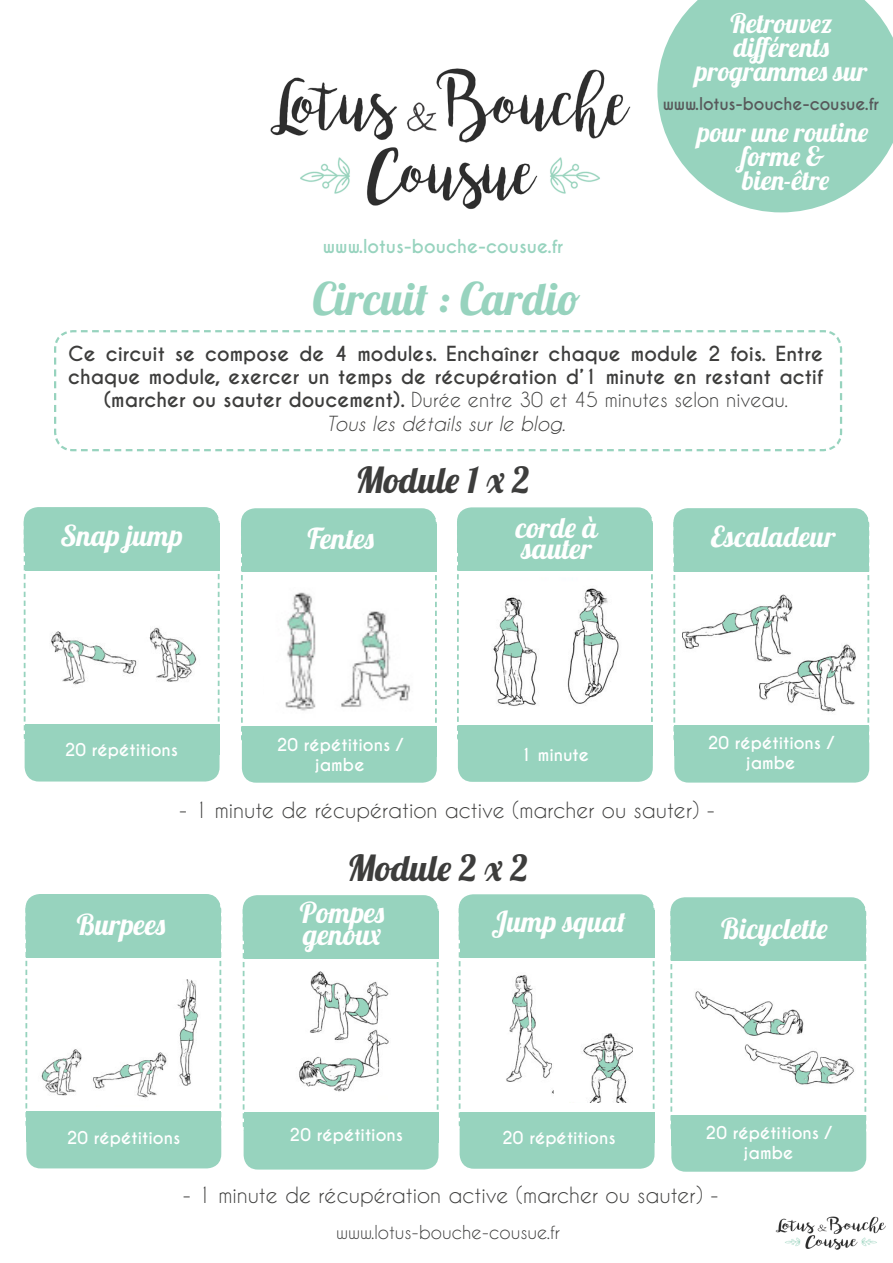
<style>
.page{position:relative;width:893px;height:1263px;background:#fff}
.page>*{position:absolute;margin:0;border:0;box-sizing:border-box;transform-origin:0 0}
.t1{font:45px "Lobster 1.4";color:#97d3be}
.t2{font:36px "Lobster 1.4";color:#3d3d3c}
.t3{font:28.8px "Lobster 1.4";color:#fff}
.t4{font:27px/24px "Lobster 1.4";color:#fff;text-align:center}
.t5{font:21px "Caviar Dreams";color:#3d3d3c}
.t6{font:700 19.5px/23.4px "Caviar Dreams";color:#3d3d3c;text-align:center}
.t7{font:italic 19.5px "Caviar Dreams";color:#3d3d3c}
.t8{font:700 18px "Caviar Dreams";color:#97d3be}
.t9{font:18px "Caviar Dreams";color:#3d3d3c}
.t10{font:700 16.8px/20.1px "Caviar Dreams";color:#fff;text-align:center}
.t11{font:700 16.5px "Caviar Dreams";letter-spacing:-.01em;color:#57585a}
.s1{font-weight:400}
</style>
<div class="page">
<svg style="left:23px;top:507px;width:197px;height:246px"></svg>
<div style="left:24px;top:507px;width:195px;height:55px;background:#97d3be;border-radius:14px"></div>
<div style="left:25px;top:523px;width:195px;height:48px;background:#97d3be"></div>
<div style="left:25px;top:728px;width:195px;height:53px;background:#97d3be;border-radius:14px"></div>
<div style="left:25px;top:725px;width:195px;height:30px;background:#97d3be"></div>
<svg style="left:457px;top:507px;width:196px;height:246px"></svg>
<div style="left:457px;top:507px;width:195px;height:55px;background:#97d3be;border-radius:14px"></div>
<div style="left:458px;top:523px;width:195px;height:48px;background:#97d3be"></div>
<div style="left:458px;top:728px;width:195px;height:54px;background:#97d3be;border-radius:14px"></div>
<div style="left:458px;top:725px;width:195px;height:30px;background:#97d3be"></div>
<svg style="left:241px;top:508px;width:196px;height:246px"></svg>
<div style="left:241px;top:508px;width:195px;height:55px;background:#97d3be;border-radius:14px"></div>
<div style="left:242px;top:524px;width:195px;height:48px;background:#97d3be"></div>
<div style="left:242px;top:729px;width:195px;height:54px;background:#97d3be;border-radius:14px"></div>
<div style="left:242px;top:726px;width:195px;height:30px;background:#97d3be"></div>
<svg style="left:25px;top:894px;width:197px;height:246px"></svg>
<div style="left:26px;top:894px;width:194px;height:55px;background:#97d3be;border-radius:14px"></div>
<div style="left:26px;top:910px;width:195px;height:47px;background:#97d3be"></div>
<div style="left:26px;top:1115px;width:195px;height:53px;background:#97d3be;border-radius:14px"></div>
<div style="left:26px;top:1112px;width:195px;height:30px;background:#97d3be"></div>
<svg style="left:458px;top:894px;width:197px;height:246px"></svg>
<div style="left:459px;top:894px;width:195px;height:55px;background:#97d3be;border-radius:14px"></div>
<div style="left:460px;top:910px;width:194px;height:48px;background:#97d3be"></div>
<div style="left:460px;top:1115px;width:194px;height:54px;background:#97d3be;border-radius:14px"></div>
<div style="left:460px;top:1112px;width:194px;height:30px;background:#97d3be"></div>
<svg style="left:242px;top:895px;width:197px;height:246px"></svg>
<div style="left:243px;top:895px;width:195px;height:55px;background:#97d3be;border-radius:14px"></div>
<div style="left:244px;top:911px;width:195px;height:48px;background:#97d3be"></div>
<div style="left:244px;top:1116px;width:195px;height:53px;background:#97d3be;border-radius:14px"></div>
<div style="left:244px;top:1113px;width:195px;height:30px;background:#97d3be"></div>
<svg style="left:657px;top:0;width:236px;height:212px;background:#a5d9c7"></svg>
<svg style="left:673px;top:508px;width:197px;height:246px"></svg>
<div style="left:673px;top:508px;width:195px;height:55px;background:#97d3be;border-radius:14px"></div>
<div style="left:674px;top:524px;width:195px;height:48px;background:#97d3be"></div>
<div style="left:674px;top:729px;width:195px;height:54px;background:#97d3be;border-radius:14px"></div>
<div style="left:674px;top:726px;width:195px;height:30px;background:#97d3be"></div>
<svg style="left:670px;top:897px;width:197px;height:246px"></svg>
<div style="left:670px;top:897px;width:195px;height:55px;background:#97d3be;border-radius:14px"></div>
<div style="left:671px;top:913px;width:195px;height:48px;background:#97d3be"></div>
<div style="left:671px;top:1118px;width:195px;height:54px;background:#97d3be;border-radius:14px"></div>
<div style="left:671px;top:1115px;width:195px;height:30px;background:#97d3be"></div>
<svg style="left:54px;top:330px;width:789px;height:122px"></svg>
<img style="left:333px;top:586px;width:90px;height:129px">
<img style="left:263px;top:588px;width:62px;height:130px">
<img style="left:293px;top:971px;width:98px;height:129px">
<img style="left:38px;top:979px;width:163px;height:128px">
<img style="left:484px;top:578px;width:145px;height:138px">
<img style="left:41px;top:609px;width:161px;height:79px">
<img style="left:682px;top:584px;width:177px;height:138px">
<img style="left:687px;top:977px;width:172px;height:119px">
<img style="left:569px;top:981px;width:63px;height:121px">
<img style="left:506px;top:973px;width:48px;height:126px">
<img style="left:270px;top:68px;width:361px;height:141px">
<img style="left:775px;top:1216px;width:111px;height:34px">
<p class="t8" style="left:323px;top:235px;width:242px">www.lotus-bouche-cousue.fr</p>
<p class="t1" style="left:313px;top:270px;width:269px">Circuit : Cardio</p>
<p class="t4" style="left:730px;top:11px;width:104px">Retrouvez</p>
<p class="t4" style="left:734px;top:35px;width:97px">différents</p>
<p class="t4" style="left:695px;top:59px;width:174px">programmes sur</p>
<p class="t11" style="left:663px;top:93px;width:218px">www.lotus-bouche-cousue.fr</p>
<p class="t4" style="left:697px;top:120px;width:172px">pour une routine forme &amp;</p>
<p class="t4" style="left:742px;top:168px;width:89px">bien-être</p>
<p class="t6" style="left:68px;top:342px;width:756px">Ce circuit se compose de 4 modules. Enchaîner chaque module 2 fois. Entre chaque module, exercer un temps de récupération d’1 minute en restant actif (marcher ou sauter doucement). <span class="s1">Durée entre 30 et 45 minutes selon niveau.</span></p>
<p class="t7" style="left:327px;top:412px;width:240px">Tous les détails sur le blog.</p>
<p class="t3" style="left:60px;top:517px;width:124px">Snap jump</p>
<p class="t10" style="left:65px;top:740px;width:115px">20 répétitions</p>
<p class="t2" style="left:355px;top:457px;width:176px">Module 1 x 2</p>
<p class="t3" style="left:307px;top:520px;width:68px">Fentes</p>
<p class="t10" style="left:277px;top:735px;width:128px">20 répétitions / jambe</p>
<p class="t3" style="left:516px;top:509px;width:83px">corde à</p>
<p class="t3" style="left:522px;top:531px;width:72px">sauter</p>
<p class="t10" style="left:520px;top:745px;width:70px">1 minute</p>
<p class="t3" style="left:711px;top:518px;width:126px">Escaladeur</p>
<p class="t10" style="left:708px;top:733px;width:128px">20 répétitions / jambe</p>
<p class="t5" style="left:179px;top:797px;width:538px">- 1 minute de récupération active (marcher ou sauter) -</p>
<p class="t2" style="left:347px;top:845px;width:182px">Module 2 x 2</p>
<p class="t3" style="left:300px;top:895px;width:86px">Pompes</p>
<p class="t3" style="left:303px;top:916px;width:79px">genoux</p>
<p class="t3" style="left:77px;top:906px;width:90px">Burpees</p>
<p class="t3" style="left:492px;top:903px;width:136px">Jump squat</p>
<p class="t3" style="left:721px;top:910px;width:108px">Bicyclette</p>
<p class="t10" style="left:706px;top:1123px;width:128px">20 répétitions / jambe</p>
<p class="t10" style="left:290px;top:1125px;width:115px">20 répétitions</p>
<p class="t10" style="left:67px;top:1128px;width:115px">20 répétitions</p>
<p class="t10" style="left:502px;top:1128px;width:115px">20 répétitions</p>
<p class="t5" style="left:182px;top:1182px;width:538px">- 1 minute de récupération active (marcher ou sauter) -</p>
<p class="t9" style="left:336px;top:1221px;width:225px">www.lotus-bouche-cousue.fr</p>
</div>
